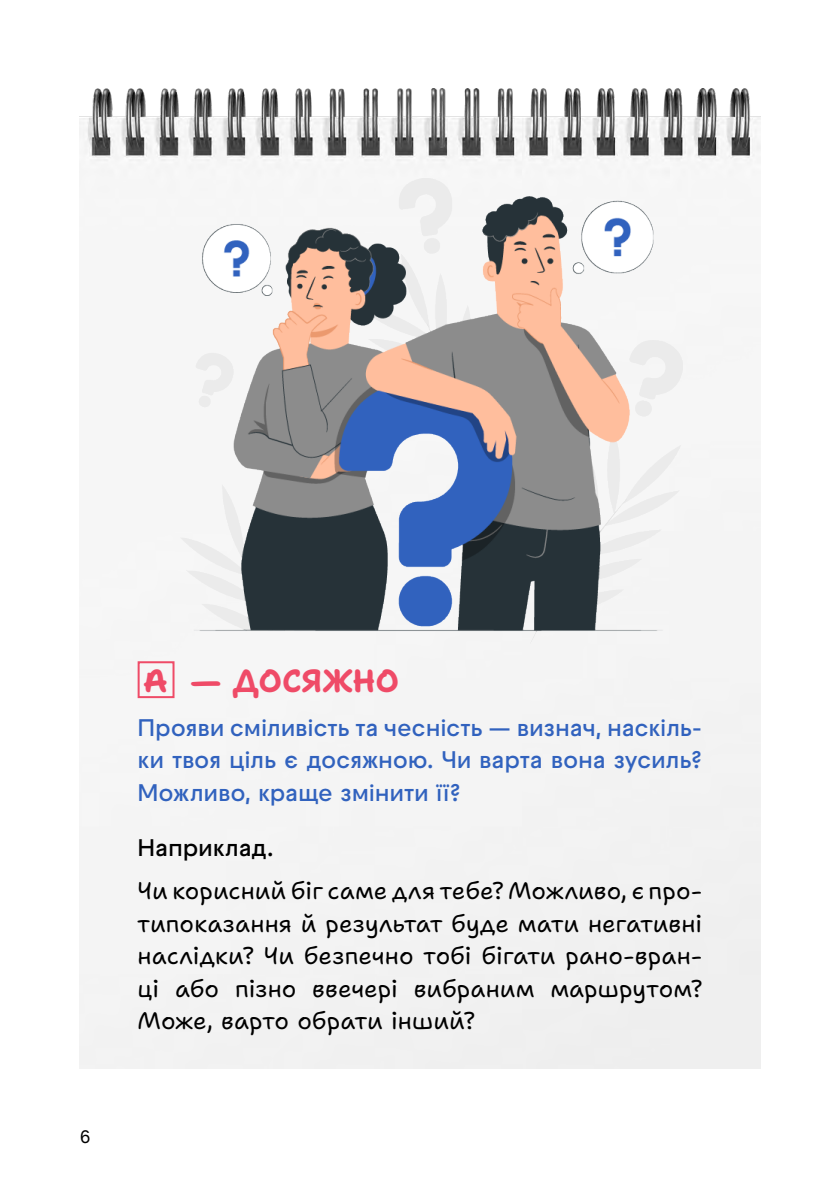
<style>
.page{position:relative;width:840px;height:1191px;background:#fff}
.page>*{position:absolute;margin:0;border:0;box-sizing:border-box;transform-origin:0 0}
.t1{font:700 32px "Shantell Sans";color:#ef4b67}
.t2{font:24px/32.4px "Shantell Sans";letter-spacing:.005em;color:#000;text-align:justify}
.t3{font:600 24px/32.4px "Raptor V3 Premium";letter-spacing:-.01em;color:#3162be;text-align:justify}
.t4{font:600 24px "Raptor V3 Premium";letter-spacing:-.01em;color:#000}
.t5{font:500 18px "Raptor V3 Premium";color:#000}
</style>
<div class="page">
<img style="left:79px;top:89px;width:681px;height:979px">
<img style="left:180px;top:178px;width:502px;height:465px">
<div style="left:137px;top:661px;width:37px;height:37px;border:2px solid #ef4b67"></div>
<p class="t5" style="left:80px;top:1124px;width:12px">6</p>
<h1 class="t1" style="left:143px;top:662px;width:257px">A — ДОСЯЖНО</h1>
<p class="t3" style="left:137px;top:710px;width:566px">Прояви сміливість та чесність — визнач, наскіль&shy;ки твоя ціль є досяжною. Чи варта вона зусиль?<br>Можливо, краще змінити її?</p>
<p class="t4" style="left:137px;top:830px;width:137px">Наприклад.</p>
<p class="t2" style="left:137px;top:875px;width:566px">Чи корисний біг саме для тебе? Можливо, є про&shy;типоказання й результат буде мати негативні наслідки? Чи безпечно тобі бігати рано-вран&shy;ці або пізно ввечері вибраним маршрутом?<br>Може, варто обрати інший?</p>
</div>
